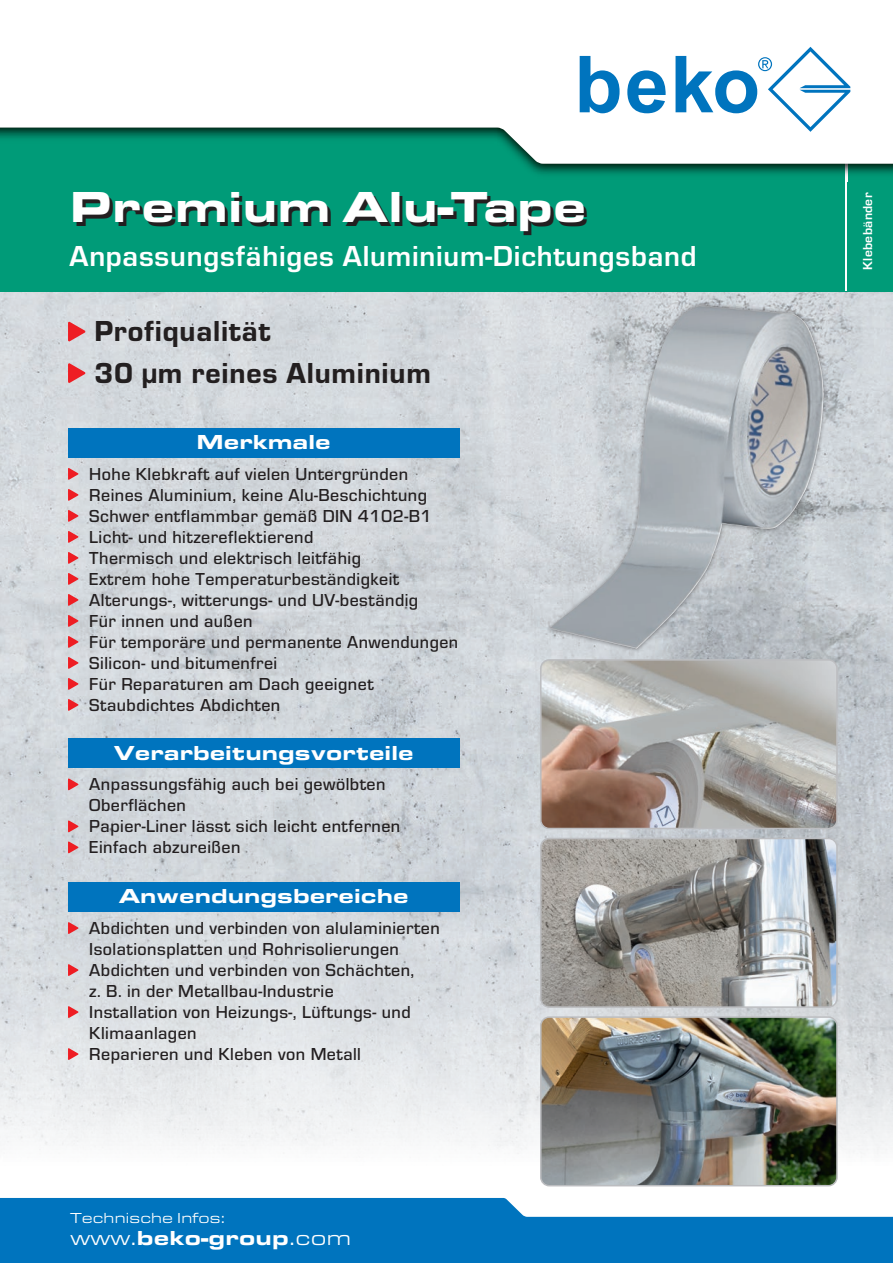
<style>
.page{position:relative;width:893px;height:1263px;background:#fff}
.page>*{position:absolute;margin:0;border:0;box-sizing:border-box;transform-origin:0 0}
.t1{font:900 expanded 45px "Eurostile TOT";color:#fff}
.t2{font:700 30px "Eurostile TOT";letter-spacing:.025em;color:#fff}
.t3{font:30px/41.5px "Eurostile TOT Hea";letter-spacing:.025em;color:#231f20}
.t4{font:900 expanded 21px "Eurostile TOT";color:#fff}
.t5{font:500 18px/21px "Eurostile TOT";letter-spacing:.025em;color:#231f20}
.t6{font:expanded 15px "Eurostile TOT";letter-spacing:.01em;color:#fff}
.t7{font:700 13.5px "Eurostile TOT";letter-spacing:.025em;color:#fff}
.s1{font-weight:400}
</style>
<div class="page">
<img style="left:0;top:291px;width:893px;height:896px">
<div style="left:0;top:0;width:893px;height:291px;background:#009b78"></div>
<hr style="left:845px;top:147px;width:2px;height:144px;background:#fff">
<img style="left:525px;top:164px;width:368px;height:17px">
<img style="left:845px;top:164px;width:2px;height:17px">
<svg style="left:0;top:0;width:893px;height:164px;fill:#fff"></svg>
<svg style="left:580px;top:56px;width:40px;height:57px"></svg>
<svg style="left:627px;top:70px;width:39px;height:43px"></svg>
<svg style="left:675px;top:47px;width:175px;height:85px"></svg>
<svg style="left:0;top:1198px;width:893px;height:65px;fill:#0074be"></svg>
<div style="left:68px;top:882px;width:391px;height:30px;background:#0074be"></div>
<svg style="left:68px;top:922px;width:10px;height:12px"></svg>
<svg style="left:68px;top:964px;width:10px;height:12px"></svg>
<svg style="left:68px;top:1006px;width:10px;height:12px"></svg>
<svg style="left:68px;top:1048px;width:10px;height:12px"></svg>
<div style="left:68px;top:428px;width:391px;height:30px;background:#0074be"></div>
<svg style="left:68px;top:468px;width:10px;height:12px"></svg>
<svg style="left:68px;top:489px;width:10px;height:12px"></svg>
<svg style="left:68px;top:510px;width:10px;height:12px"></svg>
<svg style="left:68px;top:531px;width:10px;height:12px"></svg>
<svg style="left:68px;top:552px;width:10px;height:12px"></svg>
<svg style="left:68px;top:573px;width:10px;height:12px"></svg>
<svg style="left:68px;top:594px;width:10px;height:12px"></svg>
<svg style="left:68px;top:615px;width:10px;height:12px"></svg>
<svg style="left:68px;top:636px;width:10px;height:12px"></svg>
<svg style="left:68px;top:657px;width:10px;height:12px"></svg>
<svg style="left:68px;top:678px;width:10px;height:12px"></svg>
<svg style="left:68px;top:699px;width:10px;height:12px"></svg>
<div style="left:68px;top:738px;width:391px;height:30px;background:#0074be"></div>
<svg style="left:68px;top:778px;width:10px;height:12px"></svg>
<svg style="left:68px;top:820px;width:10px;height:12px"></svg>
<svg style="left:68px;top:841px;width:10px;height:12px"></svg>
<svg style="left:68px;top:322px;width:17px;height:19px"></svg>
<svg style="left:68px;top:363px;width:17px;height:20px"></svg>
<img style="left:541px;top:660px;width:296px;height:168px">
<div style="left:540px;top:659px;width:298px;height:170px;border:2px solid #bcbdc0;border-radius:9px"></div>
<img style="left:541px;top:1017px;width:296px;height:169px">
<div style="left:540px;top:1016px;width:298px;height:170px;border:2px solid #bcbdc0;border-radius:9px"></div>
<div style="left:545px;top:301px;width:283px;height:352px;background:#231f20;opacity:.5"></div>
<img style="left:549px;top:306px;width:275px;height:342px">
<img style="left:541px;top:838px;width:296px;height:169px">
<div style="left:540px;top:838px;width:298px;height:170px;border:2px solid #bcbdc0;border-radius:9px"></div>
<h1 class="t1" style="left:70px;top:181px;width:518px">Premium Alu-Tape</h1>
<p class="t7" style="left:860px;top:270px;width:79px;rotate:-90deg">Klebebänder</p>
<h2 class="t2" style="left:70px;top:240px;width:629px">Anpassungsfähiges Aluminium-Dichtungsband</h2>
<h2 class="t3" style="left:94px;top:311px;width:338px">Profiqualität<br>30 µm reines Aluminium</h2>
<p class="t4" style="left:197px;top:430px;width:136px">Merkmale</p>
<p class="t5" style="left:89px;top:464px;width:370px">Hohe Klebkraft auf vielen Untergründen Reines Aluminium, keine Alu-Beschichtung Schwer entflammbar gemäß DIN 4102-B1<br>Licht- und hitzereflektierend<br>Thermisch und elektrisch leitfähig<br>Extrem hohe Temperaturbeständigkeit Alterungs-, witterungs- und UV-beständig<br>Für innen und außen<br>Für temporäre und permanente Anwendungen Silicon- und bitumenfrei<br>Für Reparaturen am Dach geeignet Staubdichtes Abdichten</p>
<p class="t4" style="left:114px;top:741px;width:301px">Verarbeitungsvorteile</p>
<p class="t5" style="left:89px;top:774px;width:313px">Anpassungsfähig auch bei gewölbten<br>Oberflächen<br>Papier-Liner lässt sich leicht entfernen<br>Einfach abzureißen</p>
<p class="t4" style="left:119px;top:884px;width:291px">Anwendungsbereiche</p>
<p class="t5" style="left:89px;top:918px;width:352px">Abdichten und verbinden von alulaminierten Isolationsplatten und Rohrisolierungen Abdichten und verbinden von Schächten,<br>z. B. in der Metallbau-Industrie<br>Installation von Heizungs-, Lüftungs- und Klimaanlagen<br>Reparieren und Kleben von Metall</p>
<p class="t6" style="left:70px;top:1210px;width:156px">Technische Infos:</p>
<p class="t4" style="left:70px;top:1226px;width:282px"><span class="s1">www.</span>beko-group<span class="s1">.com</span></p>
</div>
